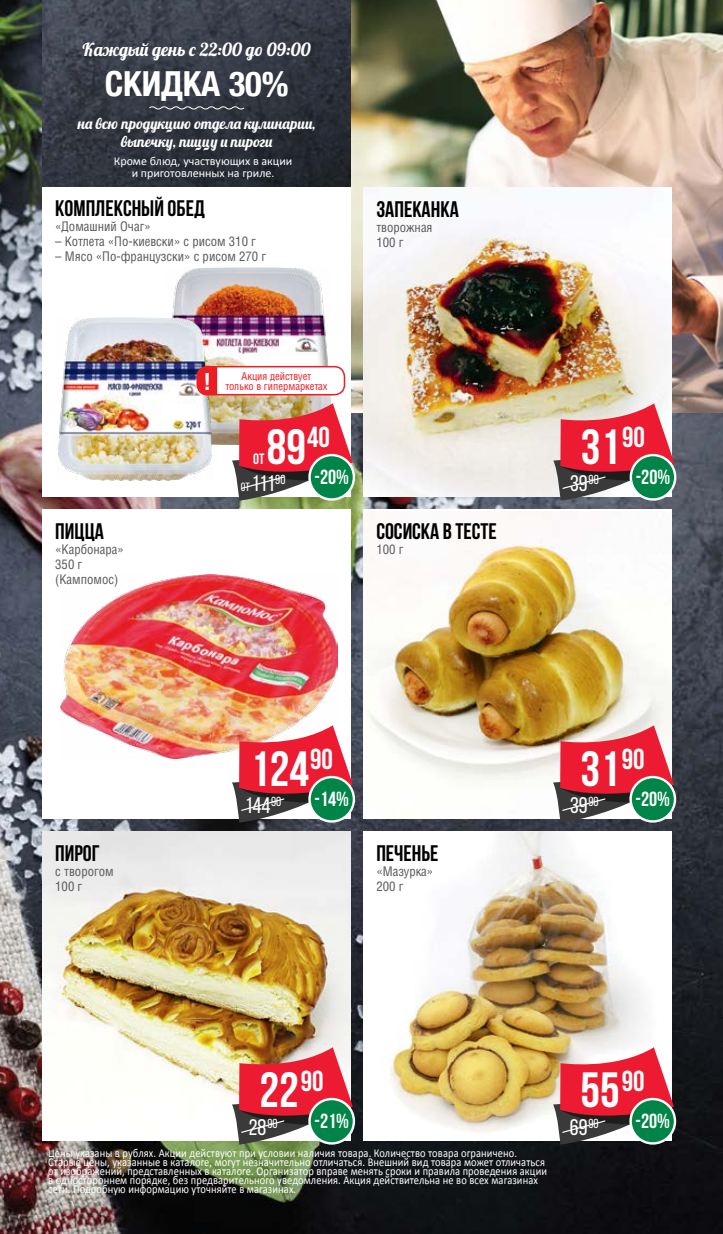
<style>
.page{position:relative;width:723px;height:1234px;background:#fff}
.page>*{position:absolute;margin:0;border:0;box-sizing:border-box;transform-origin:0 0}
.t1{font:700 49.5px "Bebas Neue";color:#fff}
.t2{font:700 condensed 34.5px "Helvetica Neue";color:#fff}
.t3{font:700 condensed 23.55px "Helvetica Neue";color:#fff}
.t4{font:700 22.5px "Bebas Neue";color:#000}
.t5{font:22.5px "Bebas Neue";color:#fff}
.t6{font:700 20.4px "Bebas Neue";color:#fff}
.t7{font:18px "Lobster";color:#fff}
.t8{font:15px/18px "Lobster";color:#fff;text-align:center}
.t9{font:700 15px "Bebas Neue";color:#fff}
.t10{font:12.75px/15px "AG Letterica Condensed C";color:#58595b}
.t11{font:12px/9px "Calibri";letter-spacing:.01em;color:#fff;scale:.87 1}
.t12{font:12px/12px "Calibri";letter-spacing:.01em;color:#fff;text-align:center}
.t13{font:10.5px "AG Letterica Condensed C";color:#ed1d24}
.s1{font-size:12px}
</style>
<div class="page">
<img style="left:0;top:0;width:723px;height:1233px">
<img style="left:351px;top:0;width:372px;height:412px">
<img style="left:43px;top:0;width:308px;height:187px">
<svg style="left:148px;top:105px;width:97px;height:5px"></svg>
<div style="left:43px;top:187px;width:308px;height:309px;background:#fff"></div>
<img style="left:364px;top:187px;width:308px;height:309px">
<img style="left:364px;top:831px;width:308px;height:309px">
<img style="left:364px;top:511px;width:308px;height:307px">
<img style="left:43px;top:831px;width:308px;height:309px">
<div style="left:43px;top:509px;width:308px;height:309px;background:#fff"></div>
<img style="left:61px;top:574px;width:276px;height:184px">
<img style="left:172px;top:267px;width:158px;height:177px">
<img style="left:58px;top:317px;width:155px;height:163px">
<svg style="left:553px;top:403px;width:121px;height:97px;background:#b36464"></svg>
<img style="left:232px;top:403px;width:121px;height:97px">
<svg style="left:553px;top:725px;width:121px;height:97px;background:#b06060"></svg>
<img style="left:232px;top:1047px;width:121px;height:97px">
<svg style="left:553px;top:1047px;width:121px;height:97px"></svg>
<svg style="left:232px;top:725px;width:121px;height:97px"></svg>
<div style="left:197px;top:366px;width:147px;height:28px;background:#fff;border-radius:10px"></div>
<div style="left:196px;top:366px;width:149px;height:29px;border:2px solid #ed1d24;border-radius:10px"></div>
<svg style="left:197px;top:366px;width:20px;height:29px"></svg>
<h3 class="t7" style="left:83px;top:38px;width:230px">Каждый день с 22:00 до 09:00</h3>
<h2 class="t2" style="left:105px;top:63px;width:185px">СКИДКА 30%</h2>
<p class="t8" style="left:78px;top:114px;width:239px">на всю продукцию отдела кулинарии, выпечку, пиццу и пироги</p>
<p class="t12" style="left:114px;top:155px;width:180px">Кроме блюд, участвующих в акции и приготовленных на гриле.</p>
<h3 class="t4" style="left:55px;top:196px;width:151px">Комплексный обед</h3>
<p class="t10" style="left:55px;top:219px;width:97px">«Домашний Очаг»</p>
<p class="t10" style="left:55px;top:234px;width:202px">– Котлета «По-киевски» с рисом 310 г</p>
<p class="t10" style="left:55px;top:249px;width:213px">– Мясо «По-французски» с рисом 270 г</p>
<h3 class="t4" style="left:376px;top:197px;width:84px">Запеканка</h3>
<p class="t10" style="left:376px;top:219px;width:57px">творожная<br>100 г</p>
<h3 class="t4" style="left:55px;top:518px;width:50px">Пицца</h3>
<p class="t10" style="left:55px;top:541px;width:70px">«Карбонара»<br>350 г (Кампомос)</p>
<p class="t13" style="left:241px;top:370px;width:71px">Акция действует</p>
<h3 class="t3" style="left:204px;top:367px;width:8px">!</h3>
<p class="t13" style="left:225px;top:379px;width:104px">только в гипермаркетах</p>
<h1 class="t1" style="left:267px;top:419px;width:65px">89<sup>40</sup></h1>
<h3 class="t5" style="left:241px;top:471px;width:46px"><span class="s1">от</span> 111<sup>90</sup></h3>
<h3 class="t6" style="left:314px;top:465px;width:36px">-20%</h3>
<p class="t9" style="left:253px;top:450px;width:13px">от</p>
<h3 class="t4" style="left:376px;top:518px;width:122px">Сосиска в тесте</h3>
<p class="t10" style="left:376px;top:541px;width:29px">100 г</p>
<h3 class="t4" style="left:55px;top:840px;width:46px">Пирог</h3>
<p class="t10" style="left:55px;top:863px;width:60px">с творогом<br>100 г</p>
<h1 class="t1" style="left:250px;top:741px;width:84px">124<sup>90</sup></h1>
<h3 class="t5" style="left:245px;top:793px;width:38px">144<sup>90</sup></h3>
<h3 class="t6" style="left:314px;top:787px;width:36px">-14%</h3>
<h3 class="t4" style="left:376px;top:840px;width:64px">Печенье</h3>
<p class="t10" style="left:376px;top:863px;width:58px">«Мазурка»<br>200 г</p>
<h1 class="t1" style="left:581px;top:419px;width:66px">31<sup>90</sup></h1>
<h3 class="t5" style="left:570px;top:471px;width:30px">39<sup>90</sup></h3>
<h3 class="t6" style="left:636px;top:465px;width:36px">-20%</h3>
<h1 class="t1" style="left:580px;top:741px;width:66px">31<sup>90</sup></h1>
<h3 class="t5" style="left:570px;top:793px;width:30px">39<sup>90</sup></h3>
<h3 class="t6" style="left:635px;top:787px;width:36px">-20%</h3>
<h1 class="t1" style="left:259px;top:1062px;width:66px">22<sup>90</sup></h1>
<h3 class="t5" style="left:249px;top:1114px;width:30px">28<sup>90</sup></h3>
<h3 class="t6" style="left:314px;top:1109px;width:36px">-21%</h3>
<p class="t11" style="left:48px;top:1148px;width:575px">Цены указаны в рублях. Акции действуют при условии наличия товара. Количество товара ограничено.<br>Старые цены, указанные в каталоге, могут незначительно отличаться. Внешний вид товара может отличаться от изображений, представленных в каталоге. Организатор вправе менять сроки и правила проведения акции в одностороннем порядке, без предварительного уведомления. Акция действительна не во всех магазинах сети. Подробную информацию уточняйте в магазинах.</p>
<h1 class="t1" style="left:580px;top:1062px;width:66px">55<sup>90</sup></h1>
<h3 class="t5" style="left:570px;top:1114px;width:30px">69<sup>90</sup></h3>
<h3 class="t6" style="left:635px;top:1109px;width:36px">-20%</h3>
</div>
